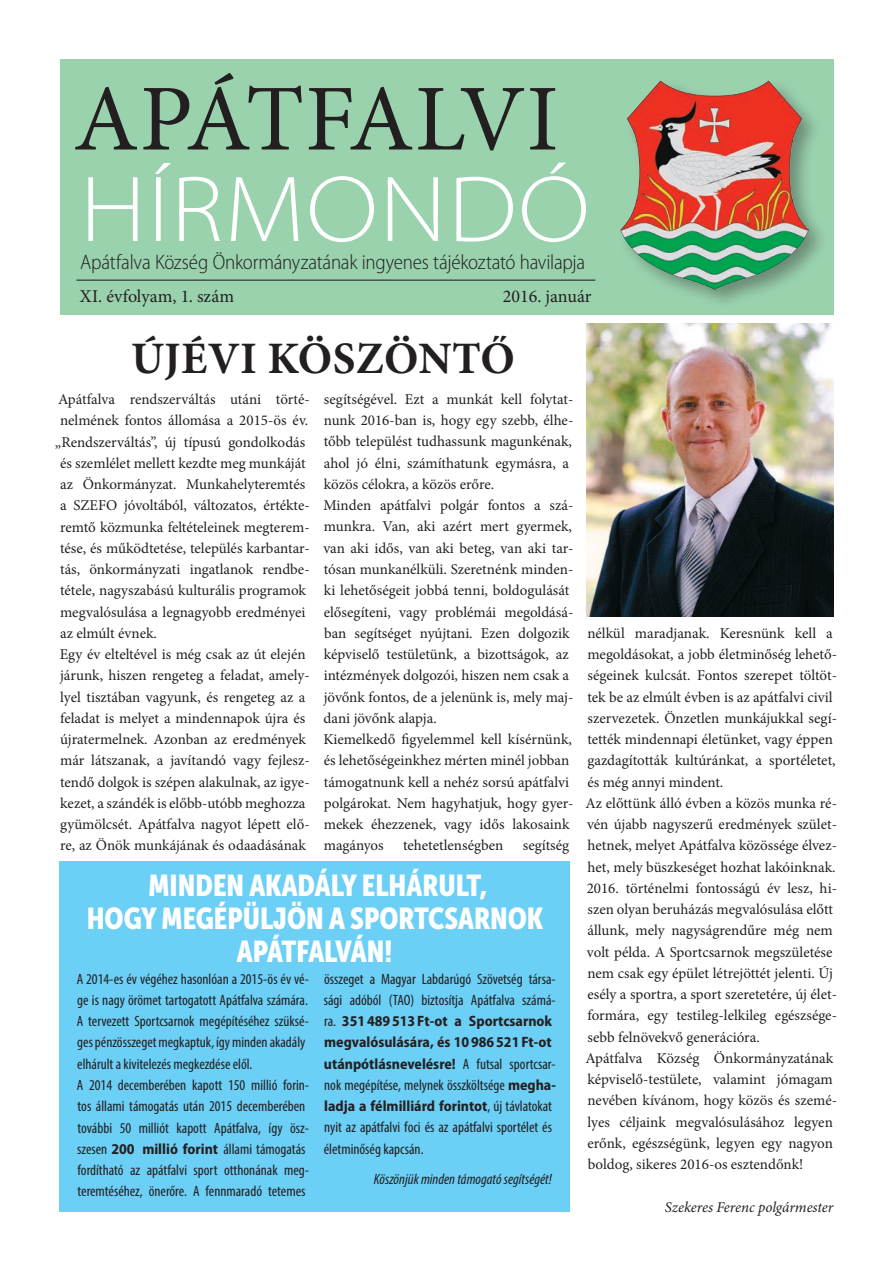
<style>
.page{position:relative;width:893px;height:1263px;background:#fff}
.page>*{position:absolute;margin:0;border:0;box-sizing:border-box;transform-origin:0 0}
.t1{font:94.5px "Minion Pro";letter-spacing:-.025em;color:#231f20}
.t2{font:300 semi-expanded 94.5px "Myriad Pro";letter-spacing:.02em;color:#fff}
.cím_Minion{font:700 45px "Minion Pro";letter-spacing:.01em;color:#231f20}
.cím_300{font:30px/33px "Museo Sans Cond 900";color:#fff;text-align:center}
.t3{font:300 semi-condensed 21px "Myriad Pro";letter-spacing:-.015em;color:#231f20}
.t4{font:18px "Minion Pro";color:#231f20}
.t5{font:15px/21.3px "Minion Pro";color:#231f20}
.t6{font:condensed 15px/21.3px "Myriad Pro";color:#231f20}
.t7{font:italic condensed 15px "Myriad Pro";color:#231f20}
.t8{font:italic 15px "Minion Pro";letter-spacing:-.005em;color:#231f20}
.s1{font-weight:700;font-stretch:semi-condensed}
</style>
<div class="page">
<div style="left:60px;top:60px;width:773px;height:255px;background:#9ad2ae"></div>
<div style="left:617px;top:77px;width:212px;height:233px;background:#231f20;opacity:.4"></div>
<img style="left:621px;top:81px;width:187px;height:208px">
<hr style="left:77px;top:280px;width:518px;height:1px;background:#231f20">
<img style="left:587px;top:323px;width:246px;height:294px">
<div style="left:60px;top:861px;width:510px;height:351px;background:#6bcff6"></div>
<h1 class="t1" style="left:73px;top:56px;width:487px">APÁTFALVI</h1>
<h1 class="t2" style="left:80px;top:152px;width:511px">HÍRMONDÓ</h1>
<h3 class="t3" style="left:80px;top:249px;width:507px">Apátfalva Község Önkormányzatának ingyenes tájékoztató havilapja</h3>
<p class="t4" style="left:80px;top:284px;width:156px">XI. évfolyam, 1. szám</p>
<p class="t4" style="left:503px;top:284px;width:90px">2016. január</p>
<p class="cím_Minion" style="left:131px;top:327px;width:386px">ÚJÉVI KÖSZÖNTŐ</p>
<p class="t5" style="left:58px;top:389px;width:253px">Apátfalva rendszerváltás utáni törté-</p>
<p class="t5" style="left:60px;top:410px;width:250px">nelmének fontos állomása a 2015-ös év.</p>
<p class="t5" style="left:55px;top:431px;width:252px">„Rendszerváltás”, új típusú gondolkodás</p>
<p class="t5" style="left:60px;top:452px;width:247px">és szemlélet mellett kezdte meg munkáját</p>
<p class="t5" style="left:60px;top:474px;width:247px">az Önkormányzat. Munkahelyteremtés</p>
<p class="t5" style="left:60px;top:495px;width:251px">a SZEFO jóvoltából, változatos, értékte-</p>
<p class="t5" style="left:60px;top:516px;width:251px">remtő közmunka feltételeinek megterem-</p>
<p class="t5" style="left:60px;top:537px;width:251px">tése, és működtetése, település karbantar-</p>
<p class="t5" style="left:60px;top:559px;width:251px">tás, önkormányzati ingatlanok rendbe-</p>
<p class="t5" style="left:60px;top:580px;width:247px">tétele, nagyszabású kulturális programok</p>
<p class="t5" style="left:60px;top:601px;width:247px">megvalósulása a legnagyobb eredményei</p>
<p class="t5" style="left:60px;top:622px;width:98px">az elmúlt évnek.</p>
<p class="t5" style="left:60px;top:644px;width:251px">Egy év elteltével is még csak az út elején járunk, hiszen rengeteg a feladat, amel - lyel tisztában vagyunk, és rengeteg az a feladat is melyet a mindennapok újra és újratermelnek. Azonban az eredmények már látszanak, a javítandó vagy fejlesz&shy;tendő dolgok is szépen alakulnak, az igye&shy;kezet, a szándék is előbb-utóbb meghozza gyümölcsét. Apátfalva nagyot lépett elő&shy;re, az Önök munkájának és odaadásának</p>
<p class="t5" style="left:324px;top:389px;width:251px">segítségével. Ezt a munkát kell folytat&shy;nunk 2016-ban is, hogy egy szebb, élhe&shy;tőbb települést tudhassunk magunkénak, ahol jó élni, számíthatunk egymásra, a közös célokra, a közös erőre.</p>
<p class="t5" style="left:323px;top:495px;width:252px">Minden apátfalvi polgár fontos a szá&shy;munkra. Van, aki azért mert gyermek, van aki idős, van aki beteg, van aki tar&shy;tósan munkanélküli. Szeretnénk minden&shy;ki lehetőségeit jobbá tenni, boldogulását elősegíteni, vagy problémái megoldásá&shy;ban segítséget nyújtani. Ezen dolgozik képviselő testületünk, a bizottságok, az intézmények dolgozói, hiszen nem csak a jövőnk fontos, de a jelenünk is, mely maj&shy;dani jövőnk alapja.</p>
<p class="t5" style="left:323px;top:729px;width:251px">Kiemelkedő figyelemmel kell kísérnünk, és lehetőségeinkhez mérten minél jobban támogatnunk kell a nehéz sorsú apátfalvi polgárokat. Nem hagyhatjuk, hogy gyer&shy;mekek éhezzenek, vagy idős lakosaink magányos</p>
<p class="t5" style="left:403px;top:835px;width:102px">tehetetlenségben</p>
<p class="t5" style="left:523px;top:835px;width:48px">segítség</p>
<p class="cím_300" style="left:87px;top:869px;width:458px">MINDEN AKADÁLY ELHÁRULT,<br>HOGY MEGÉPÜLJÖN A SPORTCSARNOK<br>APÁTFALVÁN!</p>
<p class="t6" style="left:77px;top:968px;width:234px">A 2014-es év végéhez hasonlóan a 2015-ös év vé&shy;ge is nagy örömet tartogatott Apátfalva számára.<br>A tervezett Sportcsarnok megépítéséhez szüksé&shy;ges pénzösszeget megkaptuk, így minden akadály elhárult a kivitelezés megkezdése elől.</p>
<p class="t6" style="left:77px;top:1074px;width:234px">A 2014 decemberében kapott 150 millió forin&shy;tos állami támogatás után 2015 decemberében további 50 milliót kapott Apátfalva, így ös - szesen <span class="s1">200 millió forint</span> állami támogatás fordítható az apátfalvi sport otthonának meg&shy;teremtéséhez, önerőre. A fennmaradó tetemes</p>
<p class="t6" style="left:324px;top:968px;width:234px">összeget a Magyar Labdarúgó Szövetség társa&shy;sági adóból (TAO) biztosítja Apátfalva számá&shy;ra. <span class="s1">351489513Ft-ot a Sportcsarnok megvalósulására, és 10986521Ft-ot utánpótlásnevelésre!</span> A futsal sportcsar&shy;nok megépítése, melynek összköltsége <span class="s1">megha&shy;ladja a félmilliárd forintot</span>, új távlatokat nyit az apátfalvi foci és az apátfalvi sportélet és életminőség kapcsán.</p>
<p class="t7" style="left:374px;top:1169px;width:179px">Köszönjük minden támogató segítségét!</p>
<p class="t5" style="left:587px;top:622px;width:251px">nélkül maradjanak. Keresnünk kell a megoldásokat, a jobb életminőség lehető&shy;ségeinek kulcsát. Fontos szerepet töltöt&shy;tek be az elmúlt évben is az apátfalvi civil szervezetek. Önzetlen munkájukkal segí&shy;tették mindennapi életünket, vagy éppen gazdagították kultúránkat, a sportéletet, és még annyi mindent.</p>
<p class="t5" style="left:585px;top:792px;width:253px">Az előttünk álló évben a közös munka ré&shy;vén újabb nagyszerű eredmények szület&shy;hetnek, melyet Apátfalva közössége élvez&shy;het, mely büszkeséget hozhat lakóinknak.<br>2016. történelmi fontosságú év lesz, hi&shy;szen olyan beruházás megvalósulása előtt állunk, mely nagyságrendűre még nem volt példa. A Sportcsarnok megszületése nem csak egy épület létrejöttét jelenti. Új esély a sportra, a sport szeretetére, új élet&shy;formára, egy testileg-lelkileg egészsége&shy;sebb felnövekvő generációra.</p>
<p class="t5" style="left:585px;top:1047px;width:253px">Apátfalva Község Önkormányzatának képviselő-testülete, valamint jómagam nevében kívánom, hogy közös és szemé&shy;lyes céljaink megvalósulásához legyen erőnk, egészségünk, legyen egy nagyon boldog, sikeres 2016-os esztendőnk!</p>
<p class="t8" style="left:665px;top:1197px;width:170px">Szekeres Ferenc polgármester</p>
</div>
